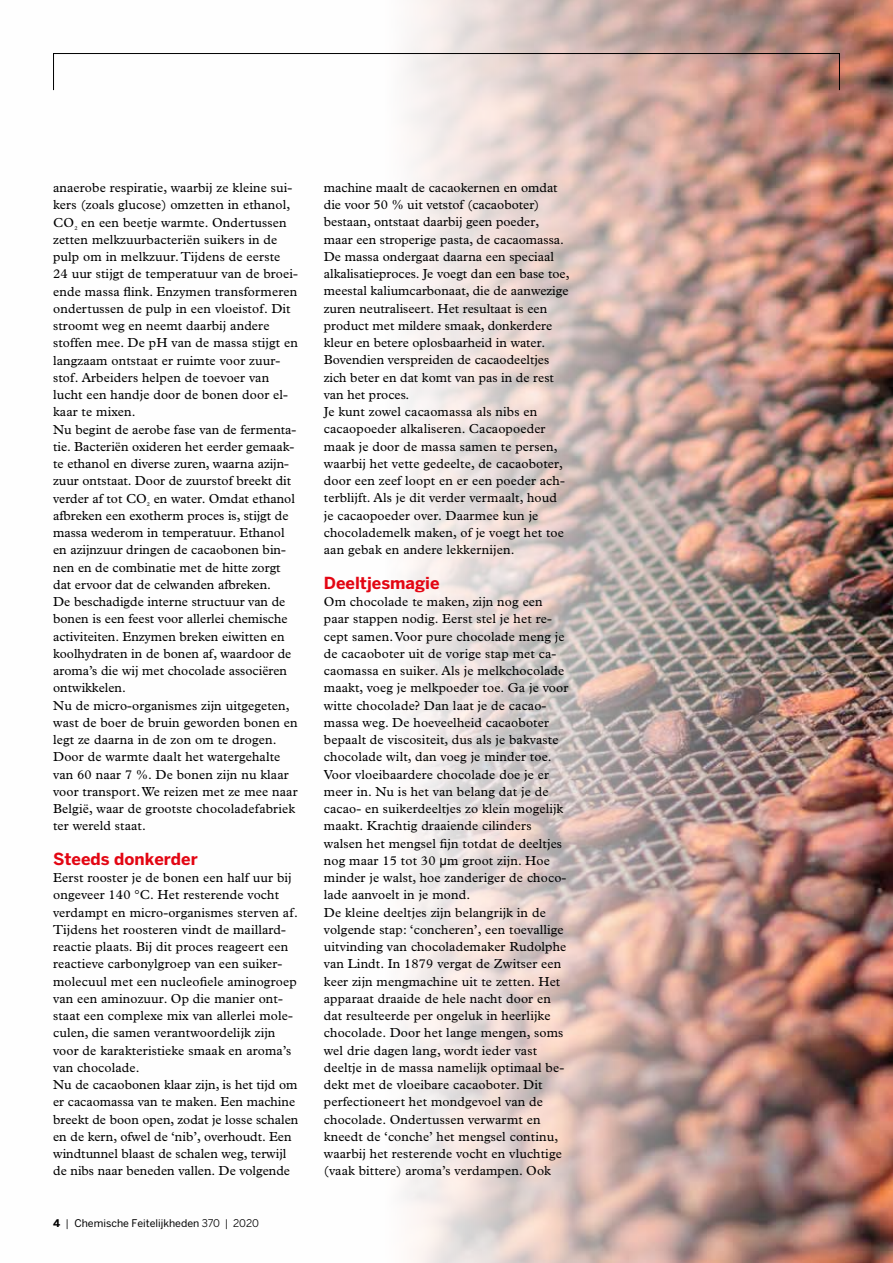
<style>
.page{position:relative;width:893px;height:1263px;background:#fff}
.page>*{position:absolute;margin:0;border:0;box-sizing:border-box;transform-origin:0 0}
.t1{font:700 16.5px "Benton Sans";color:#e30613}
.t2{font:13.2px/17.2px "Plantin Std";letter-spacing:.01em;color:#000}
.t3{font:10.5px "Benton Sans";color:#000}
.t4{font:5.7px "Plantin Std";color:#000}
.s1{font-weight:700}
.s2{font-style:inherit}
.s3{font-family:"Arial"}
</style>
<div class="page">
<img style="left:53px;top:0;width:840px;height:1263px">
<div style="left:53px;top:53px;width:787px;height:37px;border:1px solid #000"></div>
<p class="t2" style="left:53px;top:179px;width:241px">anaerobe respiratie, waarbij ze kleine sui&shy;kers (zoals glucose) omzetten in ethanol,<br>CO</p>
<p class="t4" style="left:74px;top:225px;width:5px">2</p>
<p class="t2" style="left:53px;top:214px;width:246px;text-indent:28px">en een beetje warmte. Ondertussen zetten melkzuurbacteriën suikers in de pulp om in melkzuur. Tijdens de eerste 24 uur stijgt de temperatuur van de broei&shy;ende massa flink. Enzymen transformeren ondertussen de pulp in een vloeistof. Dit stroomt weg en neemt daarbij andere stoffen mee. De pH van de massa stijgt en langzaam ontstaat er ruimte voor zuur&shy;stof. Arbeiders helpen de toevoer van lucht een handje door de bonen door el&shy;kaar te mixen.<br>Nu begint de aerobe fase van de fermenta&shy;tie. Bacteriën oxideren het eerder gemaak&shy;te ethanol en diverse zuren, waarna azijn&shy;zuur ontstaat. Door de zuurstof breekt dit verder af tot CO</p>
<p class="t4" style="left:147px;top:501px;width:5px">2</p>
<p class="t2" style="left:53px;top:490px;width:246px;text-indent:101px">en water. Omdat ethanol afbreken een exotherm proces is, stijgt de massa wederom in temperatuur. Ethanol en azijnzuur dringen de cacaobonen bin&shy;nen en de combinatie met de hitte zorgt dat ervoor dat de celwanden afbreken.<br>De beschadigde interne structuur van de bonen is een feest voor allerlei chemische activiteiten. Enzymen breken eiwitten en koolhydraten in de bonen af, waardoor de aroma’s die wij met chocolade associëren ontwikkelen.<br>Nu de micro-organismes zijn uitgegeten, wast de boer de bruin geworden bonen en legt ze daarna in de zon om te drogen.<br>Door de warmte daalt het watergehalte van 60 naar 7 %. De bonen zijn nu klaar voor transport. We reizen met ze mee naar België, waar de grootste chocoladefabriek ter wereld staat.</p>
<p class="t1" style="left:53px;top:849px;width:146px">Steeds donkerder</p>
<p class="t2" style="left:53px;top:869px;width:247px">Eerst rooster je de bonen een half uur bij ongeveer 140 °C. Het resterende vocht verdampt en micro-organismes sterven af.<br>Tijdens het roosteren vindt de maillard&shy;reactie plaats. Bij dit proces reageert een reactieve carbonylgroep van een suiker&shy;molecuul met een nucleofiele aminogroep van een aminozuur. Op die manier ont&shy;staat een complexe mix van allerlei mole&shy;culen, die samen verantwoordelijk zijn voor de karakteristieke smaak en aroma’s van chocolade.<br>Nu de cacaobonen klaar zijn, is het tijd om er cacaomassa van te maken. Een machine breekt de boon open, zodat je losse schalen en de kern, ofwel de ‘nib’, overhoudt. Een windtunnel blaast de schalen weg, terwijl de nibs naar beneden vallen. De volgende</p>
<p class="t3" style="left:53px;top:1217px;width:207px"><span class="s1">4</span> <span class="s2">|</span> Chemische Feitelijkheden <span class="s2">370 | 2020</span></p>
<p class="t2" style="left:324px;top:179px;width:247px">machine maalt de cacaokernen en omdat die voor 50 % uit vetstof (cacaoboter) bestaan, ontstaat daarbij geen poeder, maar een stroperige pasta, de cacaomassa.<br>De massa ondergaat daarna een speciaal alkalisatieproces. Je voegt dan een base toe, meestal kaliumcarbonaat, die de aanwezige zuren neutraliseert. Het resultaat is een product met mildere smaak, donkerdere kleur en betere oplosbaarheid in water.<br>Bovendien verspreiden de cacaodeeltjes zich beter en dat komt van pas in de rest van het proces.<br>Je kunt zowel cacaomassa als nibs en cacaopoeder alkaliseren. Cacaopoeder maak je door de massa samen te persen, waarbij het vette gedeelte, de cacaoboter, door een zeef loopt en er een poeder ach&shy;terblijft. Als je dit verder vermaalt, houd je cacaopoeder over. Daarmee kun je chocolademelk maken, of je voegt het toe aan gebak en andere lekkernijen.</p>
<p class="t1" style="left:324px;top:573px;width:117px">Deeltjesmagie</p>
<p class="t2" style="left:324px;top:593px;width:246px">Om chocolade te maken, zijn nog een paar stappen nodig. Eerst stel je het re&shy;cept samen. Voor pure chocolade meng je de cacaoboter uit de vorige stap met ca&shy;caomassa en suiker. Als je melkchocolade maakt, voeg je melkpoeder toe. Ga je voor witte chocolade? Dan laat je de cacao&shy;massa weg. De hoeveelheid cacaoboter bepaalt de viscositeit, dus als je bakvaste chocolade wilt, dan voeg je minder toe.<br>Voor vloeibaardere chocolade doe je er meer in. Nu is het van belang dat je de cacao- en suikerdeeltjes zo klein mogelijk maakt. Krachtig draaiende cilinders walsen het mengsel fijn totdat de deeltjes nog maar 15 tot 30 <span class="s3">µ</span>m groot zijn. Hoe minder je walst, hoe zanderiger de choco&shy;lade aanvoelt in je mond.<br>De kleine deeltjes zijn belangrijk in de volgende stap: ‘concheren’, een toevallige uitvinding van chocolademaker Rudolphe van Lindt. In 1879 vergat de Zwitser een keer zijn mengmachine uit te zetten. Het apparaat draaide de hele nacht door en dat resulteerde per ongeluk in heerlijke chocolade. Door het lange mengen, soms wel drie dagen lang, wordt ieder vast deeltje in de massa namelijk optimaal be&shy;dekt met de vloeibare cacaoboter. Dit perfectioneert het mondgevoel van de chocolade. Ondertussen verwarmt en kneedt de ‘conche’ het mengsel continu, waarbij het resterende vocht en vluchtige (vaak bittere) aroma’s verdampen. Ook</p>
</div>
